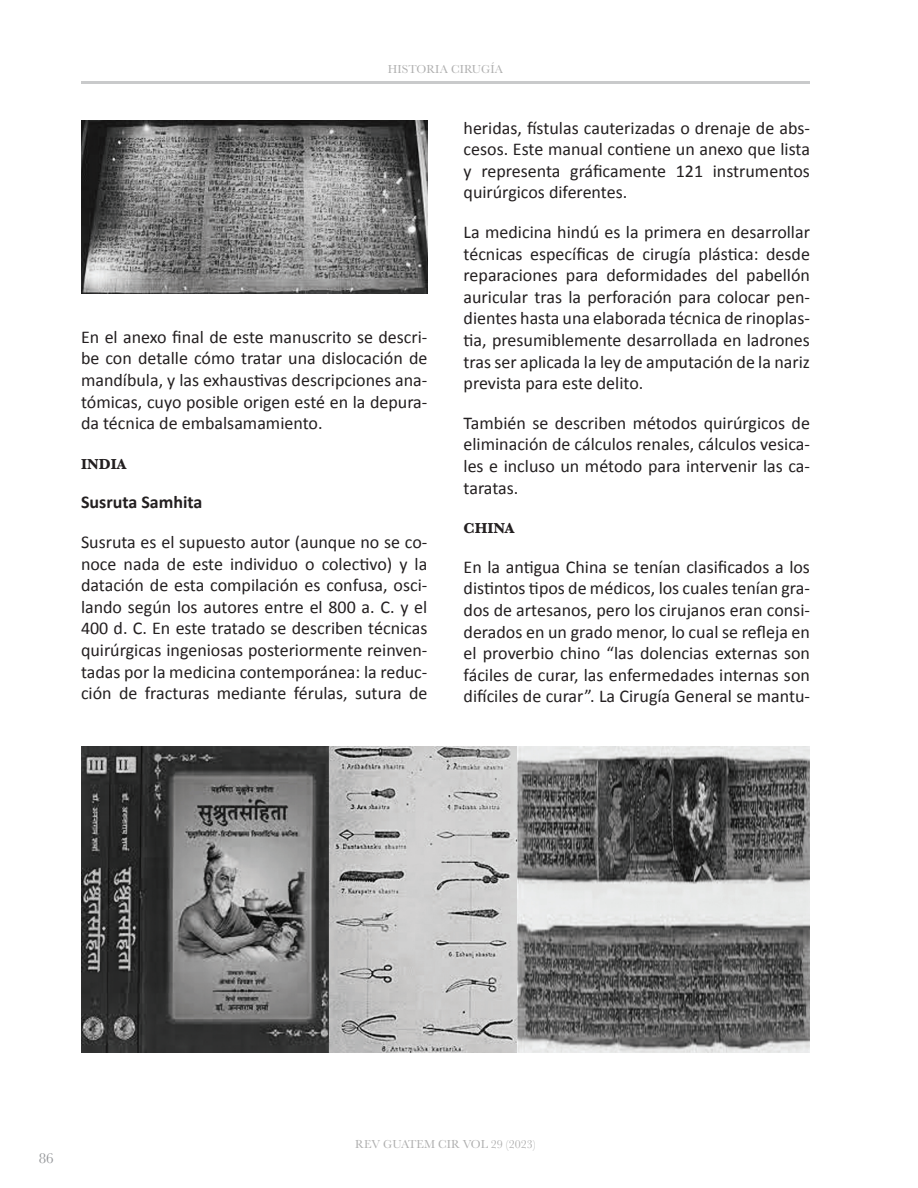
<style>
.page{position:relative;width:918px;height:1188px;background:#fff}
.page>*{position:absolute;margin:0;border:0;box-sizing:border-box;transform-origin:0 0}
.t1{font:18px/21.6px "Calibri";color:#231f20;text-align:justify}
.t2{font:700 18px "Calibri";color:#231f20}
.t3{font:700 15px "Baskerville";color:#231f20}
.t4{font:15px "Baskerville";color:#939598}
.t5{font:12px "Baskerville";color:#afafaf}
</style>
<div class="page">
<hr style="left:81px;top:81px;width:729px;height:3px;background:#939598">
<img style="left:81px;top:120px;width:346px;height:173px">
<img style="left:81px;top:746px;width:729px;height:307px">
<p class="t5" style="left:388px;top:62px;width:117px">HISTORIA CIRUGÍA</p>
<p class="t1" style="left:81px;top:327px;width:348px">En el anexo final de este manuscrito se descri&shy;be con detalle cómo tratar una dislocación de mandíbula, y las exhaustivas descripciones ana&shy;tómicas, cuyo posible origen esté en la depura&shy;da técnica de embalsamamiento.</p>
<p class="t3" style="left:81px;top:455px;width:47px">INDIA</p>
<p class="t2" style="left:81px;top:495px;width:123px">Susruta Samhita</p>
<p class="t1" style="left:81px;top:533px;width:348px">Susruta es el supuesto autor (aunque no se co&shy;noce nada de este individuo o colectivo) y la datación de esta compilación es confusa, osci&shy;lando según los autores entre el 800 a. C. y el 400 d. C. En este tratado se describen técnicas quirúrgicas ingeniosas posteriormente reinven&shy;tadas por la medicina contemporánea: la reduc&shy;ción de fracturas mediante férulas, sutura de</p>
<p class="t1" style="left:464px;top:118px;width:348px">heridas, fístulas cauterizadas o drenaje de abs&shy;cesos. Este manual contiene un anexo que lista y representa gráficamente 121 instrumentos quirúrgicos diferentes.</p>
<p class="t1" style="left:464px;top:223px;width:348px">La medicina hindú es la primera en desarrollar técnicas específicas de cirugía plástica: desde reparaciones para deformidades del pabellón auricular tras la perforación para colocar pen&shy;dientes hasta una elaborada técnica de rinoplas&shy;tia, presumiblemente desarrollada en ladrones tras ser aplicada la ley de amputación de la nariz prevista para este delito.</p>
<p class="t1" style="left:464px;top:413px;width:348px">También se describen métodos quirúrgicos de eliminación de cálculos renales, cálculos vesica&shy;les e incluso un método para intervenir las ca&shy;taratas.</p>
<p class="t3" style="left:464px;top:520px;width:52px">CHINA</p>
<p class="t1" style="left:464px;top:557px;width:348px">En la antigua China se tenían clasificados a los distintos tipos de médicos, los cuales tenían gra&shy;dos de artesanos, pero los cirujanos eran consi&shy;derados en un grado menor, lo cual se refleja en el proverbio chino “las dolencias externas son fáciles de curar, las enfermedades internas son difíciles de curar”. La Cirugía General se mantu-</p>
<p class="t4" style="left:39px;top:1149px;width:16px">86</p>
<p class="t5" style="left:355px;top:1137px;width:182px">REV GUATEM CIR VOL 29 (2023)</p>
</div>
